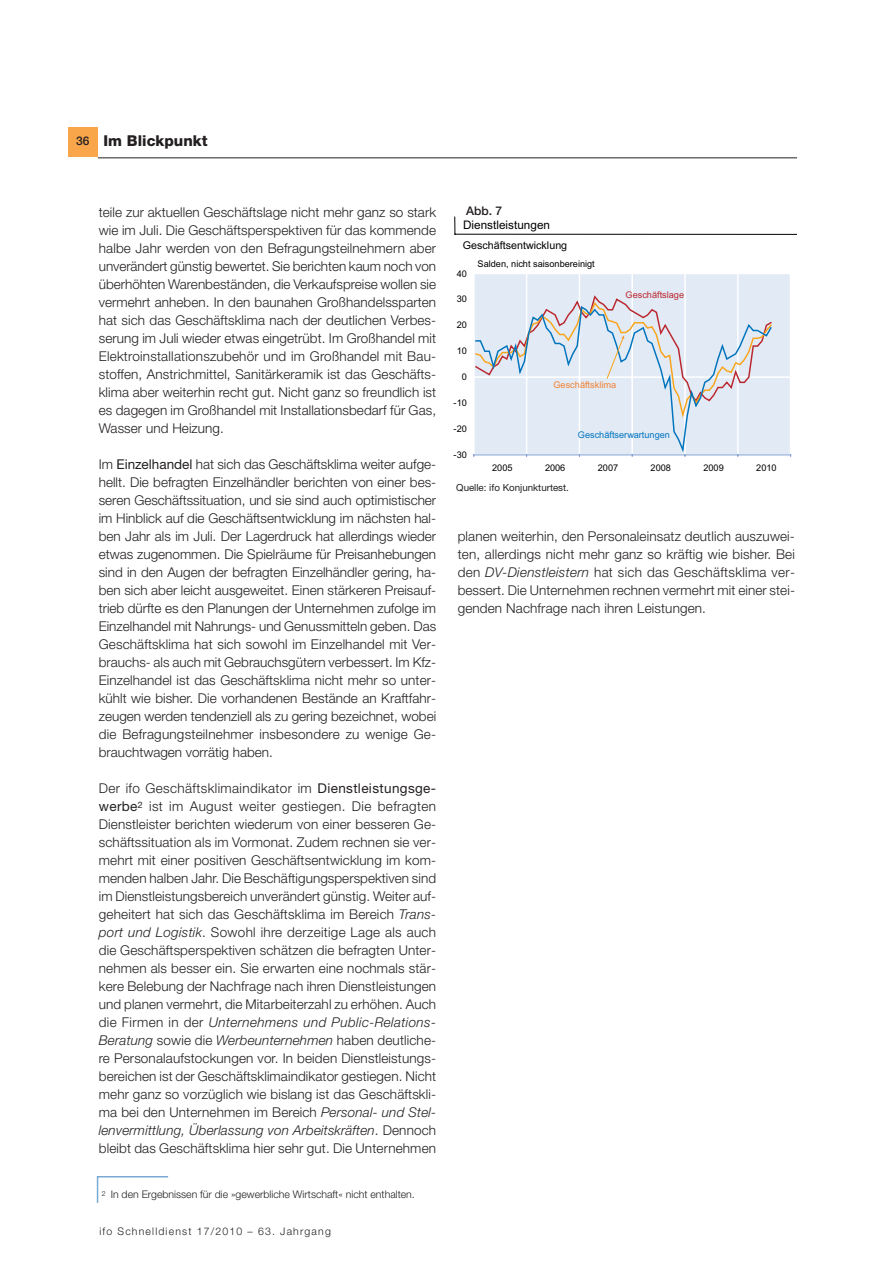
<style>
.page{position:relative;width:893px;height:1263px;background:#fff}
.page>*{position:absolute;margin:0;border:0;box-sizing:border-box;transform-origin:0 0}
.t1{font:800 15px "Helvetica Neue LT Std";color:#231f20}
.t2{font:300 13.5px/18px "Helvetica Neue LT Std";letter-spacing:.01em;color:#231f20;text-align:justify}
.t3{font:500 12px "Helvetica Neue LT Std";color:#231f20}
.t4{font:11.85px "Arial";color:#000001}
.t5{font:10.8px "Arial";color:#000001}
.t6{font:300 10.5px "Helvetica Neue LT Std";color:#231f20}
.t7{font:300 10.5px "Helvetica Neue LT Std";letter-spacing:.11em;color:#231f20}
.t8{font:9.75px "Helvetica Neue LT Std";color:#231f20}
.t9{font:9.15px "Arial";color:#000001}
.t10{font:9.15px "Arial";color:#0074bc}
.t11{font:9.15px "Arial";color:#f18230}
.t12{font:9.15px "Arial";color:#bb272e}
.s1{font-weight:400}
.s2{font-style:italic}
</style>
<div class="page">
<hr style="left:98px;top:157px;width:699px;height:1px;background:#231f20">
<div style="left:68px;top:128px;width:30px;height:29px;background:#f9a64a"></div>
<svg style="left:96px;top:1176px;width:73px;height:27px"></svg>
<div style="left:474px;top:273px;width:316px;height:182px;background:#e2eaf6"></div>
<hr style="left:526px;top:273px;width:1px;height:182px;background:#fff">
<hr style="left:578px;top:273px;width:2px;height:182px;background:#fff">
<hr style="left:631px;top:273px;width:2px;height:182px;background:#fff">
<hr style="left:684px;top:273px;width:1px;height:182px;background:#fff">
<hr style="left:737px;top:273px;width:1px;height:182px;background:#fff">
<hr style="left:474px;top:376px;width:316px;height:2px;background:#fff">
<hr style="left:474px;top:455px;width:316px;height:1px;background:#7f9fd2">
<svg style="left:473px;top:294px;width:300px;height:162px"></svg>
<svg style="left:454px;top:217px;width:1px;height:17px"></svg>
<hr style="left:455px;top:234px;width:341px;height:1px;background:#000001">
<p class="t3" style="left:76px;top:136px;width:15px">36</p>
<p class="t1" style="left:104px;top:135px;width:105px">Im Blickpunkt</p>
<p class="t2" style="left:99px;top:204px;width:339px">teile zur aktuellen Geschäftslage nicht mehr ganz so stark wie im Juli. Die Geschäftsperspektiven für das kommende halbe Jahr werden von den Befragungsteilnehmern aber unverändert günstig bewertet. Sie berichten kaum noch von überhöhten Warenbeständen, die Verkaufspreise wollen sie vermehrt anheben. In den baunahen Großhandelssparten hat sich das Geschäftsklima nach der deutlichen Verbes&shy;serung im Juli wieder etwas eingetrübt. Im Großhandel mit Elektroinstallationszubehör und im Großhandel mit Bau&shy;stoffen, Anstrichmittel, Sanitärkeramik ist das Geschäfts&shy;klima aber weiterhin recht gut. Nicht ganz so freundlich ist es dagegen im Großhandel mit Installationsbedarf für Gas, Wasser und Heizung.</p>
<p class="t2" style="left:99px;top:456px;width:339px">Im <span class="s1">Einzelhandel</span> hat sich das Geschäftsklima weiter aufge&shy;hellt. Die befragten Einzelhändler berichten von einer bes&shy;seren Geschäftssituation, und sie sind auch optimistischer im Hinblick auf die Geschäftsentwicklung im nächsten hal&shy;ben Jahr als im Juli. Der Lagerdruck hat allerdings wieder etwas zugenommen. Die Spielräume für Preisanhebungen sind in den Augen der befragten Einzelhändler gering, ha&shy;ben sich aber leicht ausgeweitet. Einen stärkeren Preisauf&shy;trieb dürfte es den Planungen der Unternehmen zufolge im Einzelhandel mit Nahrungs- und Genussmitteln geben. Das Geschäftsklima hat sich sowohl im Einzelhandel mit Ver&shy;brauchs- als auch mit Gebrauchsgütern verbessert. Im Kfz-Einzelhandel ist das Geschäftsklima nicht mehr so unter&shy;kühlt wie bisher. Die vorhandenen Bestände an Kraftfahr&shy;zeugen werden tendenziell als zu gering bezeichnet, wobei die Befragungsteilnehmer insbesondere zu wenige Ge&shy;brauchtwagen vorrätig haben.</p>
<p class="t2" style="left:99px;top:780px;width:339px">Der ifo Geschäftsklimaindikator im <span class="s1">Dienstleistungsge&shy;werbe</span><sup>2</sup> ist im August weiter gestiegen. Die befragten Dienstleister berichten wiederum von einer besseren Ge&shy;schäftssituation als im Vormonat. Zudem rechnen sie ver&shy;mehrt mit einer positiven Geschäftsentwicklung im kom&shy;menden halben Jahr. Die Beschäftigungsperspektiven sind im Dienstleistungsbereich unverändert günstig. Weiter auf&shy;geheitert hat sich das Geschäftsklima im Bereich <span class="s2">Trans&shy;port und Logistik</span>. Sowohl ihre derzeitige Lage als auch die Geschäftsperspektiven schätzen die befragten Unter&shy;nehmen als besser ein. Sie erwarten eine nochmals stär&shy;kere Belebung der Nachfrage nach ihren Dienstleistungen und planen vermehrt, die Mitarbeiterzahl zu erhöhen. Auch die Firmen in der <span class="s2">Unternehmens und Public-Relations-Beratung</span> sowie die <span class="s2">Werbeunternehmen</span> haben deutliche&shy;re Personalaufstockungen vor. In beiden Dienstleistungs&shy;bereichen ist der Geschäftsklimaindikator gestiegen. Nicht mehr ganz so vorzüglich wie bislang ist das Geschäftskli&shy;ma bei den Unternehmen im Bereich <span class="s2">Personal- und Stel&shy;lenvermittlung, Überlassung von Arbeitskräften</span>. Dennoch bleibt das Geschäftsklima hier sehr gut. Die Unternehmen</p>
<p class="t6" style="left:102px;top:1191px;width:314px"><sup>2</sup> In den Ergebnissen für die »gewerbliche Wirtschaft« nicht enthalten.</p>
<p class="t7" style="left:99px;top:1227px;width:233px">ifo Schnelldienst 17/2010 – 63. Jahrgang</p>
<p class="t3" style="left:466px;top:207px;width:38px">Abb. 7</p>
<p class="t4" style="left:463px;top:221px;width:88px">Dienstleistungen</p>
<p class="t9" style="left:477px;top:260px;width:119px">Salden, nicht saisonbereinigt</p>
<p class="t5" style="left:463px;top:241px;width:106px">Geschäftsentwicklung</p>
<p class="t9" style="left:456px;top:270px;width:12px">40</p>
<p class="t9" style="left:456px;top:296px;width:12px">30</p>
<p class="t9" style="left:456px;top:322px;width:12px">20</p>
<p class="t9" style="left:456px;top:348px;width:12px">10</p>
<p class="t9" style="left:462px;top:374px;width:7px">0</p>
<p class="t9" style="left:453px;top:400px;width:15px">-10</p>
<p class="t11" style="left:553px;top:382px;width:64px">Geschäftsklima</p>
<p class="t12" style="left:625px;top:291px;width:60px">Geschäftslage</p>
<p class="t9" style="left:453px;top:426px;width:15px">-20</p>
<p class="t9" style="left:453px;top:451px;width:15px">-30</p>
<p class="t10" style="left:578px;top:431px;width:94px">Geschäftserwartungen</p>
<p class="t9" style="left:492px;top:465px;width:22px">2005</p>
<p class="t9" style="left:545px;top:465px;width:22px">2006</p>
<p class="t9" style="left:598px;top:465px;width:22px">2007</p>
<p class="t9" style="left:650px;top:465px;width:22px">2008</p>
<p class="t9" style="left:703px;top:465px;width:22px">2009</p>
<p class="t9" style="left:756px;top:465px;width:22px">2010</p>
<p class="t8" style="left:456px;top:484px;width:114px">Quelle: ifo Konjunkturtest.</p>
<p class="t2" style="left:457px;top:529px;width:339px">planen weiterhin, den Personaleinsatz deutlich auszuwei&shy;ten, allerdings nicht mehr ganz so kräftig wie bisher. Bei den <span class="s2">DV-Dienstleistern</span> hat sich das Geschäftsklima ver&shy;bessert. Die Unternehmen rechnen vermehrt mit einer stei&shy;genden Nachfrage nach ihren Leistungen.</p>
</div>
